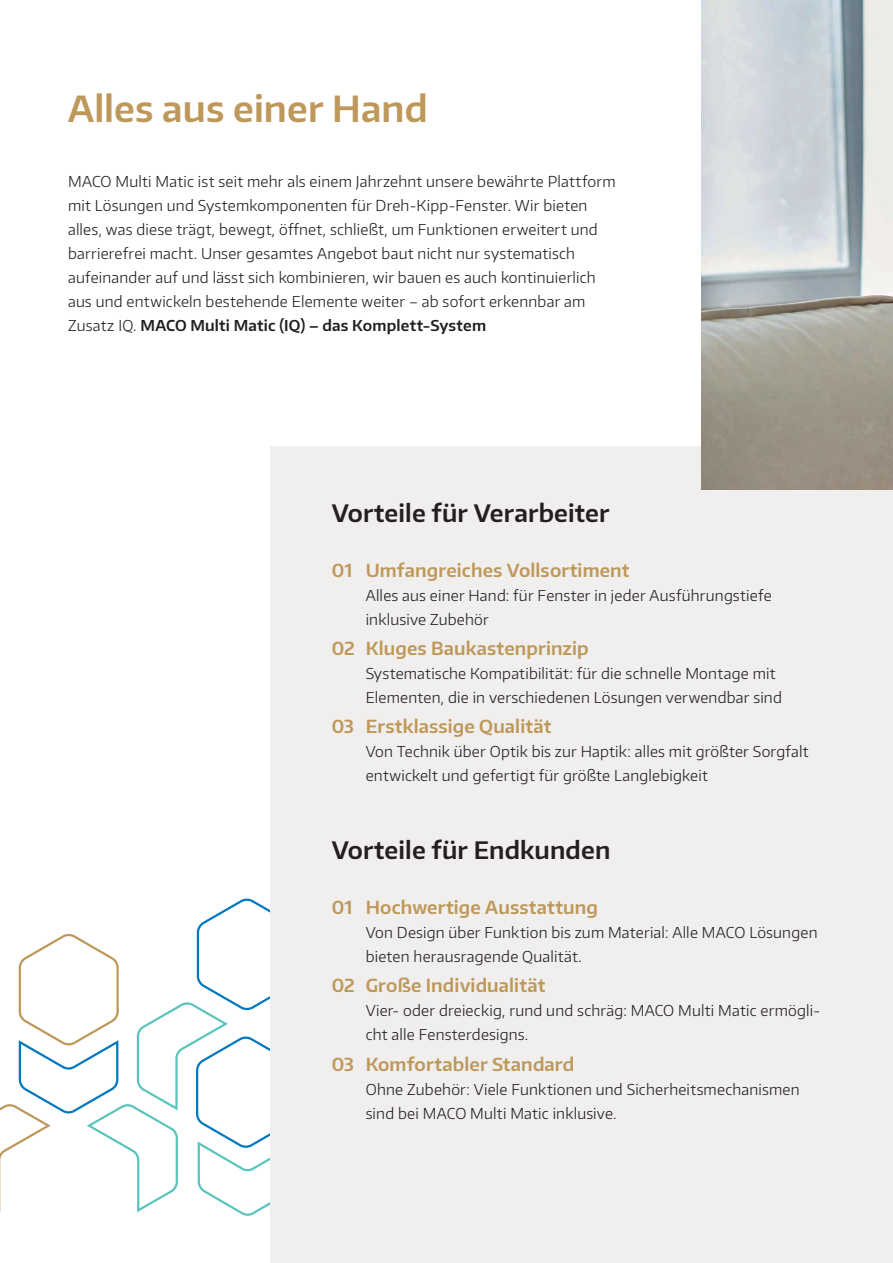
<style>
.page{position:relative;width:893px;height:1263px;background:#fff}
.page>*{position:absolute;margin:0;border:0;box-sizing:border-box;transform-origin:0 0}
.Headline_Kern_Gold{font:600 36px "Encode Sans Normal";letter-spacing:.005em;color:#be985a}
.Subheadline_16auf20_black{font:600 24px "Encode Sans Normal";letter-spacing:.005em;color:#231f20}
.Aufzählungen_Kern_Headline_gold{font:600 18px "Encode Sans Normal";letter-spacing:.01em;color:#be985a}
.Aufzählungen_Kern_Bodytext_schwarz{font:300 15px/24px "Encode Sans Normal";letter-spacing:.015em;color:#231f20}
.Bodytext{font:300 15px/24px "Encode Sans Normal";letter-spacing:.015em;color:#231f20}
.s1{font-weight:600}
</style>
<div class="page">
<svg style="left:0;top:896px;width:271px;height:322px"></svg>
<div style="left:271px;top:446px;width:622px;height:817px;background:#f0efed"></div>
<img style="left:702px;top:0;width:191px;height:489px">
<p class="Headline_Kern_Gold" style="left:68px;top:85px;width:361px">Alles aus einer Hand</p>
<p class="Bodytext" style="left:68px;top:169px;width:549px">MACO Multi Matic ist seit mehr als einem Jahrzehnt unsere bewährte Plattform mit Lösungen und Systemkomponenten für Dreh-Kipp-Fenster. Wir bieten alles, was diese trägt, bewegt, öffnet, schließt, um Funktionen erweitert und barrierefrei macht. Unser gesamtes Angebot baut nicht nur systematisch aufeinander auf und lässt sich kombinieren, wir bauen es auch kontinuierlich aus und entwickeln bestehende Elemente weiter – ab sofort erkennbar am Zusatz IQ. <span class="s1">MACO Multi Matic (IQ) – das Komplett-System</span></p>
<p class="Subheadline_16auf20_black" style="left:332px;top:497px;width:279px">Vorteile für Verarbeiter</p>
<p class="Aufzählungen_Kern_Headline_gold" style="left:332px;top:558px;width:299px">01 Umfangreiches Vollsortiment</p>
<p class="Aufzählungen_Kern_Bodytext_schwarz" style="left:366px;top:583px;width:407px">Alles aus einer Hand: für Fenster in jeder Ausführungstiefe inklusive Zubehör</p>
<p class="Aufzählungen_Kern_Headline_gold" style="left:332px;top:636px;width:259px">02 Kluges Baukastenprinzip</p>
<p class="Aufzählungen_Kern_Bodytext_schwarz" style="left:366px;top:661px;width:418px">Systematische Kompatibilität: für die schnelle Montage mit<br>Elementen, die in verschiedenen Lösungen verwendbar sind</p>
<p class="Aufzählungen_Kern_Headline_gold" style="left:332px;top:715px;width:221px">03 Erstklassige Qualität</p>
<p class="Aufzählungen_Kern_Bodytext_schwarz" style="left:366px;top:739px;width:445px">Von Technik über Optik bis zur Haptik: alles mit größter Sorgfalt entwickelt und gefertigt für größte Langlebigkeit</p>
<p class="Subheadline_16auf20_black" style="left:332px;top:835px;width:280px">Vorteile für Endkunden</p>
<p class="Aufzählungen_Kern_Headline_gold" style="left:332px;top:895px;width:268px">01 Hochwertige Ausstattung</p>
<p class="Aufzählungen_Kern_Bodytext_schwarz" style="left:366px;top:920px;width:453px">Von Design über Funktion bis zum Material: Alle MACO Lösungen bieten herausragende Qualität.</p>
<p class="Aufzählungen_Kern_Headline_gold" style="left:332px;top:974px;width:215px">02 Große Individualität</p>
<p class="Aufzählungen_Kern_Bodytext_schwarz" style="left:366px;top:998px;width:456px">Vier- oder dreieckig, rund und schräg: MACO Multi Matic ermögli&shy;cht alle Fensterdesigns.</p>
<p class="Aufzählungen_Kern_Headline_gold" style="left:332px;top:1052px;width:244px">03 Komfortabler Standard</p>
<p class="Aufzählungen_Kern_Bodytext_schwarz" style="left:366px;top:1076px;width:435px">Ohne Zubehör: Viele Funktionen und Sicherheitsmechanismen sind bei MACO Multi Matic inklusive.</p>
</div>
